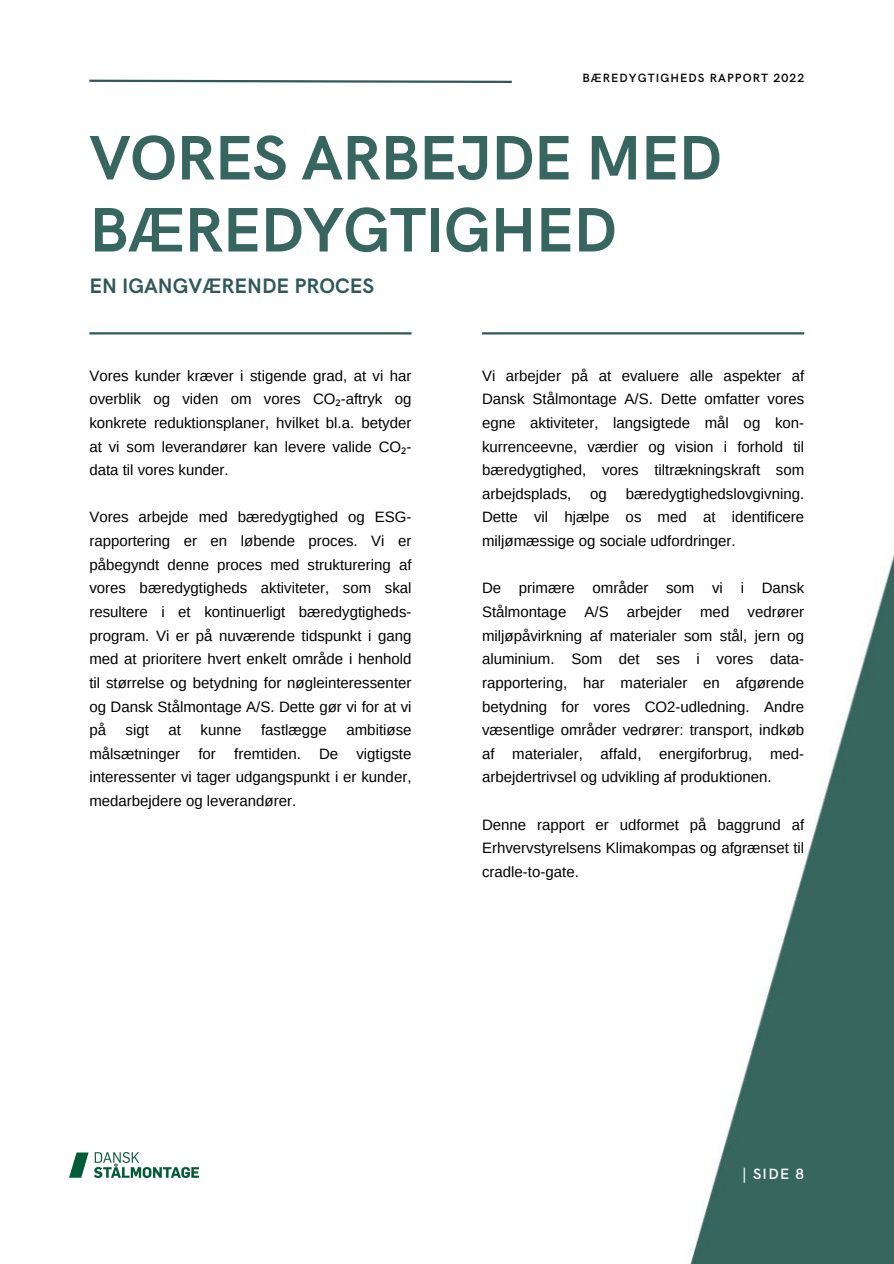
<style>
.page{position:relative;width:894px;height:1264px;background:#fff}
.page>*{position:absolute;margin:0;border:0;box-sizing:border-box;transform-origin:0 0}
.t1{font:700 63px/72px "HK Grotesk";letter-spacing:-.01em;color:#376660}
.t2{font:700 21px "HK Grotesk";color:#2f5958}
.t3{font:15px/23.7px "Arimo";color:#000;text-align:justify}
.t4{font:600 15px "HK Grotesk";color:#fff}
.t5{font:600 12px "HK Grotesk";letter-spacing:.09em;color:#000}
.s1{font-family:"Noto Sans"}
</style>
<div class="page">
<svg style="left:89px;top:79px;width:423px;height:4px"></svg>
<hr style="left:89px;top:332px;width:322px;height:2px;background:#2f5958">
<hr style="left:482px;top:332px;width:322px;height:2px;background:#2f5958">
<img style="left:69px;top:1152px;width:129px;height:25px">
<img style="left:690px;top:556px;width:203px;height:707px">
<h3 class="t5" style="left:582px;top:71px;width:223px">BÆREDYGTIGHEDS RAPPORT 2022</h3>
<h1 class="t1" style="left:89px;top:124px;width:633px">VORES ARBEJDE MED<br>BÆREDYGTIGHED</h1>
<h2 class="t2" style="left:89px;top:274px;width:286px">EN IGANGVÆRENDE PROCES</h2>
<p class="t3" style="left:89px;top:363px;width:323px">Vores kunder kræver i stigende grad, at vi har overblik og viden om vores CO<span class="s1">₂</span>-aftryk og konkrete reduktionsplaner, hvilket bl.a. betyder at vi som leverandører kan levere valide CO<span class="s1">₂</span>- data til vores kunder.</p>
<h4 class="t3" style="left:89px;top:505px;width:323px">Vores arbejde med bæredygtighed og ESG&shy;rapportering er en løbende proces. Vi er påbegyndt denne proces med strukturering af vores bæredygtigheds aktiviteter, som skal resultere i et kontinuerligt bæredygtigheds&shy;program. Vi er på nuværende tidspunkt i gang med at prioritere hvert enkelt område i henhold til størrelse og betydning for nøgleinteressenter og Dansk Stålmontage A/S. Dette gør vi for at vi på</h4>
<h4 class="t3" style="left:89px;top:718px;width:323px;text-indent:257px">ambitiøse målsætninger for fremtiden. De vigtigste interessenter vi tager udgangspunkt i er kunder, medarbejdere og leverandører.</h4>
<h4 class="t3" style="left:126px;top:718px;width:25px">sigt</h4>
<h4 class="t3" style="left:168px;top:718px;width:14px">at</h4>
<h4 class="t3" style="left:200px;top:718px;width:42px">kunne</h4>
<h4 class="t3" style="left:261px;top:718px;width:67px">fastlægge</h4>
<h4 class="t3" style="left:482px;top:363px;width:323px">Vi arbejder på at evaluere alle aspekter af Dansk Stålmontage A/S. Dette omfatter vores egne aktiviteter, langsigtede mål og kon&shy;kurrenceevne, værdier og vision i forhold til bæredygtighed, vores tiltrækningskraft som arbejdsplads,</h4>
<h4 class="t3" style="left:482px;top:482px;width:323px;text-indent:144px">bæredygtighedslovgivning.<br>Dette vil hjælpe os med at identificere miljømæssige og sociale udfordringer.</h4>
<h4 class="t3" style="left:482px;top:576px;width:323px">De primære områder som vi i Dansk Stålmontage A/S arbejder med vedrører miljøpåvirkning af materialer som stål, jern og aluminium. Som det ses i vores data&shy;rapportering, har materialer en afgørende betydning for vores CO2-udledning. Andre væsentlige områder vedrører: transport, indkøb af materialer, affald, energiforbrug, med&shy;arbejdertrivsel og udvikling af produktionen.</h4>
<p class="t3" style="left:482px;top:812px;width:323px">Denne rapport er udformet på baggrund af Erhvervstyrelsens Klimakompas og afgrænset til cradle-to-gate.</p>
<h4 class="t3" style="left:590px;top:482px;width:18px">og</h4>
<h4 class="t4" style="left:741px;top:1165px;width:64px">| SIDE 8</h4>
</div>
